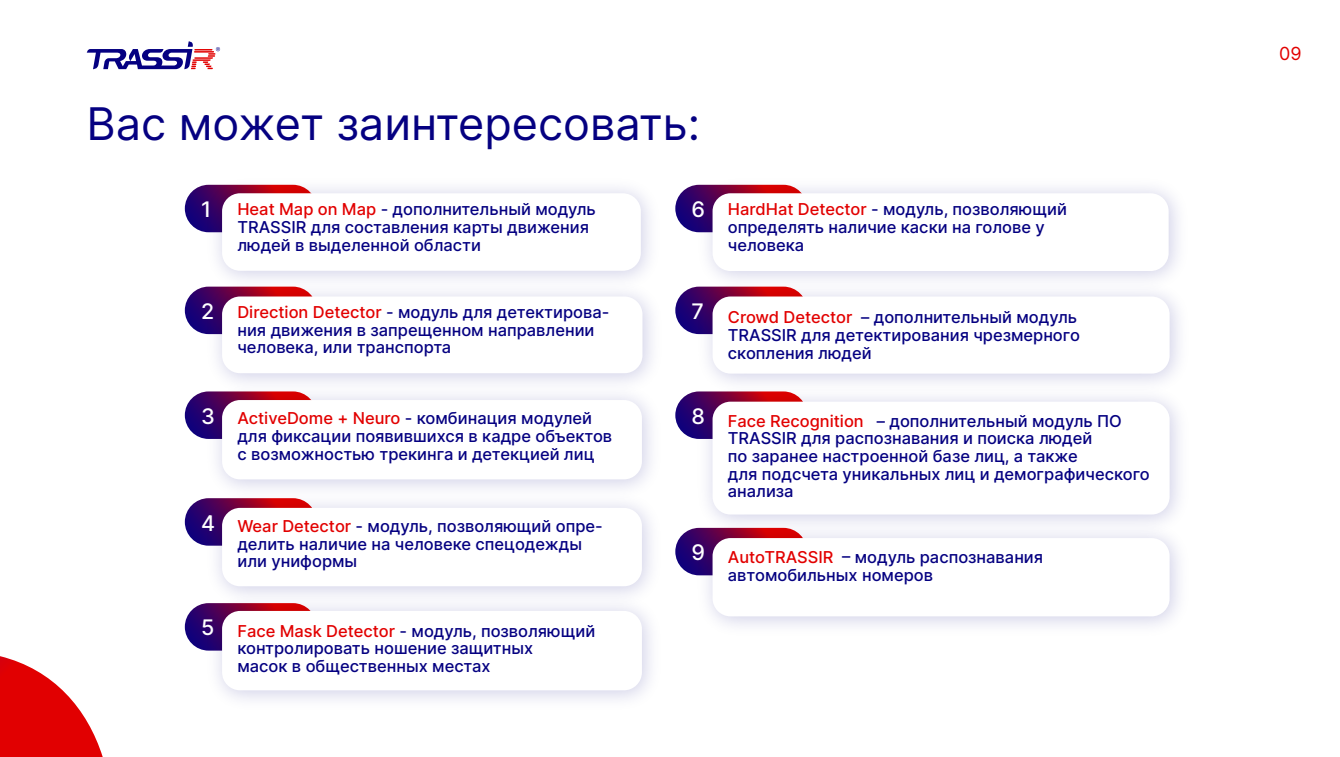
<style>
.page{position:relative;width:1340px;height:757px;background:#fff}
.page>*{position:absolute;margin:0;border:0;box-sizing:border-box;transform-origin:0 0}
.t1{font:45px "Inter";color:#050081}
.t2{font:500 21.45px "Inter";color:#fff}
.t3{font:18px "Inter";color:#e20000}
.t4{font:500 16.35px/17.7px "Inter";color:#050081}
.s1{color:#e20000}
.s2{font-size:21.45px;color:#fff}
</style>
<div class="page">
<svg style="left:185px;top:287px;width:132px;height:47px"></svg>
<svg style="left:185px;top:391px;width:132px;height:48px"></svg>
<svg style="left:185px;top:498px;width:132px;height:48px"></svg>
<svg style="left:185px;top:603px;width:132px;height:47px"></svg>
<svg style="left:185px;top:185px;width:132px;height:47px"></svg>
<svg style="left:87px;top:41px;width:133px;height:29px"></svg>
<svg style="left:0;top:656px;width:103px;height:101px"></svg>
<img style="left:198px;top:184px;width:452px;height:89px">
<div style="left:222px;top:193px;width:419px;height:78px;background:#fff;border-radius:18px"></div>
<img style="left:198px;top:273px;width:454px;height:103px">
<div style="left:222px;top:296px;width:420px;height:77px;background:#fff;border-radius:18px"></div>
<img style="left:198px;top:376px;width:453px;height:108px">
<div style="left:222px;top:400px;width:420px;height:79px;background:#fff;border-radius:18px"></div>
<img style="left:198px;top:484px;width:453px;height:103px">
<div style="left:222px;top:508px;width:420px;height:78px;background:#fff;border-radius:18px"></div>
<img style="left:198px;top:587px;width:453px;height:113px">
<div style="left:222px;top:611px;width:420px;height:79px;background:#fff;border-radius:18px"></div>
<svg style="left:675px;top:185px;width:132px;height:47px"></svg>
<img style="left:689px;top:184px;width:489px;height:89px">
<div style="left:712px;top:193px;width:456px;height:78px;background:#fff;border-radius:18px"></div>
<svg style="left:675px;top:287px;width:132px;height:47px"></svg>
<img style="left:689px;top:273px;width:490px;height:105px">
<div style="left:712px;top:296px;width:457px;height:78px;background:#fff;border-radius:18px"></div>
<svg style="left:675px;top:391px;width:132px;height:48px"></svg>
<img style="left:689px;top:378px;width:490px;height:136px">
<div style="left:712px;top:402px;width:457px;height:112px;background:#fff;border-radius:18px"></div>
<svg style="left:675px;top:528px;width:132px;height:47px"></svg>
<img style="left:689px;top:514px;width:490px;height:112px">
<div style="left:712px;top:538px;width:457px;height:78px;background:#fff;border-radius:18px"></div>
<h1 class="t1" style="left:86px;top:91px;width:615px">Вас может заинтересовать:</h1>
<h2 class="t2" style="left:201px;top:194px;width:12px">1</h2>
<p class="t4" style="left:237px;top:200px;width:360px"><span class="s1">Heat Map on Map</span> - дополнительный модуль<br>TRASSIR для составления карты движения людей в выделенной области</p>
<p class="t4" style="left:728px;top:200px;width:340px;text-indent:-36px"><span class="s2">6</span> <span class="s1">HardHat Detector</span> - модуль, позволяющий определять наличие каски на голове у человека</p>
<h2 class="t2" style="left:201px;top:296px;width:15px">2</h2>
<p class="t4" style="left:237px;top:303px;width:373px"><span class="s1">Direction Detector</span> - модуль для детектирова&shy;ния движения в запрещенном направлении человека, или транспорта</p>
<p class="t4" style="left:728px;top:308px;width:353px;text-indent:-36px"><sup>7</sup> <span class="s1">Crowd Detector</span> – дополнительный модуль<br>TRASSIR для детектирования чрезмерного скопления людей</p>
<h2 class="t2" style="left:201px;top:400px;width:15px">3</h2>
<p class="t4" style="left:237px;top:409px;width:376px"><span class="s1">ActiveDome + Neuro</span> - комбинация модулей для фиксации появившихся в кадре объектов с возможностью трекинга и детекцией лиц</p>
<p class="t4" style="left:728px;top:411px;width:423px;text-indent:-36px"><sup>8</sup> <span class="s1">Face Recognition</span> – дополнительный модуль ПО TRASSIR для распознавания и поиска людей<br>по заранее настроенной базе лиц, а также<br>для подсчета уникальных лиц и демографического анализа</p>
<h2 class="t2" style="left:201px;top:507px;width:16px">4</h2>
<p class="t4" style="left:237px;top:517px;width:367px"><span class="s1">Wear Detector</span> - модуль, позволяющий опре&shy;делить наличие на человеке спецодежды или униформы</p>
<p class="t4" style="left:728px;top:548px;width:317px;text-indent:-36px"><sup>9</sup> <span class="s1">AutoTRASSIR</span> – модуль распознавания автомобильных номеров</p>
<h2 class="t2" style="left:201px;top:612px;width:15px">5</h2>
<p class="t4" style="left:237px;top:621px;width:359px"><span class="s1">Face Mask Detector</span> - модуль, позволяющий контролировать ношение защитных<br>масок в общественных местах</p>
<p class="t3" style="left:1279px;top:41px;width:24px">09</p>
</div>
